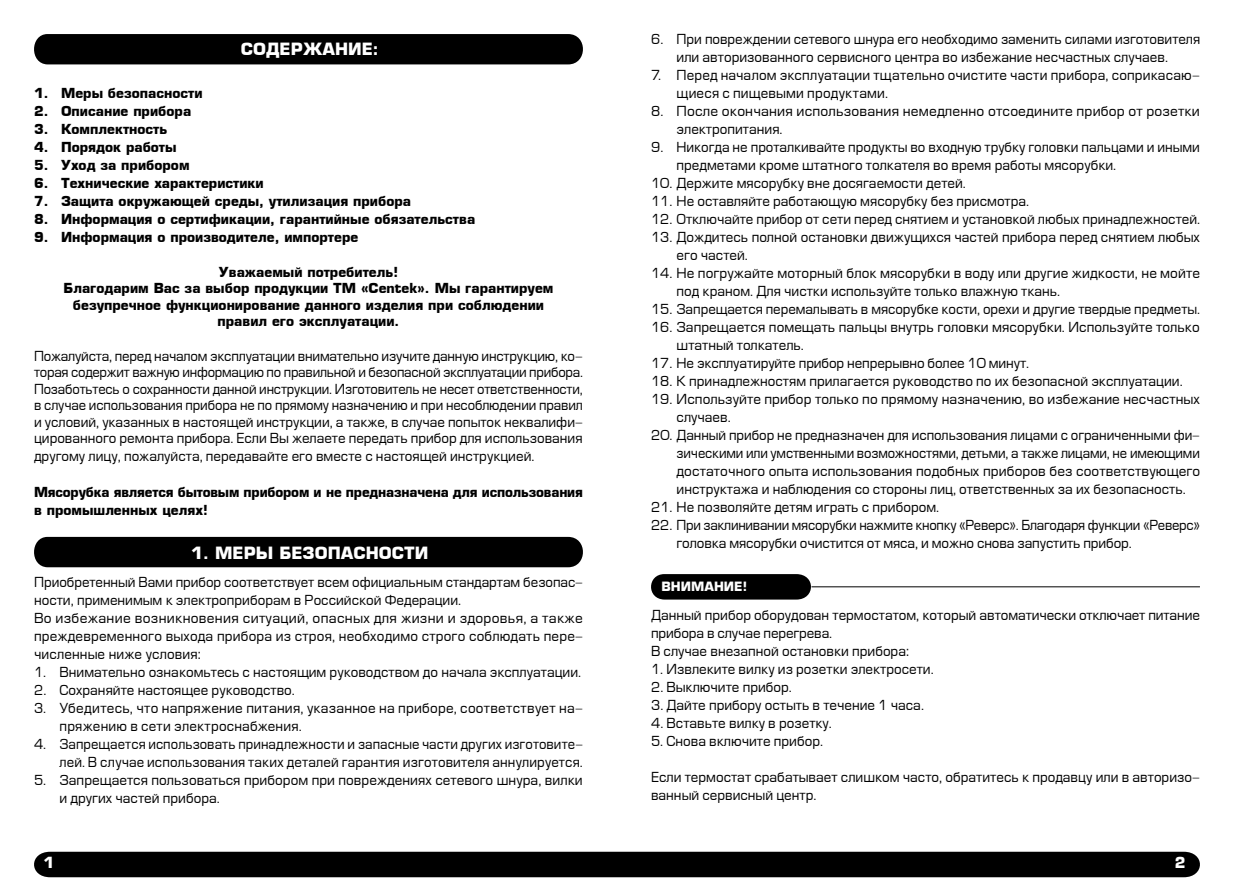
<style>
.page{position:relative;width:1234px;height:893px;background:#fff}
.page>*{position:absolute;margin:0;border:0;box-sizing:border-box;transform-origin:0 0}
.t1{font:700 16.5px "Europe";color:#fff}
.t2{font:700 16.5px "Europe";color:#fff}
.t3{font:700 15px "Europe";color:#fff}
.t4{font:13.5px/18px "Europe";color:#000}
.t5{font:700 13.5px/16.5px "Europe";color:#000;text-align:center}
.t6{font:13.5px/18px "Europe";letter-spacing:-.02em;color:#000}
.t7{font:700 12.45px "Europe";color:#fff}
</style>
<div class="page">
<div style="left:34px;top:852px;width:1166px;height:25px;background:#000"></div>
<div style="left:34px;top:34px;width:549px;height:30px;background:#000"></div>
<div style="left:34px;top:537px;width:549px;height:30px;background:#000"></div>
<svg style="left:651px;top:574px;width:164px;height:26px"></svg>
<hr style="left:811px;top:586px;width:388px;height:1px;background:#000">
<p class="t2" style="left:241px;top:39px;width:140px">СОДЕРЖАНИЕ:</p>
<p class="t5" style="left:34px;top:85px;width:170px">1. Меры безопасности</p>
<p class="t5" style="left:34px;top:103px;width:159px">2. Описание прибора</p>
<p class="t5" style="left:34px;top:121px;width:135px">3. Комплектность</p>
<p class="t5" style="left:34px;top:139px;width:144px">4. Порядок работы</p>
<p class="t5" style="left:34px;top:157px;width:157px">5. Уход за прибором</p>
<p class="t5" style="left:34px;top:175px;width:231px">6. Технические характеристики</p>
<p class="t5" style="left:34px;top:193px;width:378px">7. Защита окружающей среды, утилизация прибора</p>
<p class="t5" style="left:34px;top:211px;width:442px">8. Информация о сертификации, гарантийные обязательства</p>
<p class="t5" style="left:34px;top:229px;width:326px">9. Информация о производителе, импортере</p>
<p class="t5" style="left:64px;top:264px;width:491px">Уважаемый потребитель!<br>Благодарим Вас за выбор продукции ТМ «Centek». Мы гарантируем безупречное функционирование данного изделия при соблюдении правил его эксплуатации.</p>
<p class="t4" style="left:34px;top:348px;width:550px;line-height:16.5px;text-align:justify">Пожалуйста, перед началом эксплуатации внимательно изучите данную инструкцию, ко&shy;торая содержит важную информацию по правильной и безопасной эксплуатации прибора.<br>Позаботьтесь о сохранности данной инструкции. Изготовитель не несет ответственности, в случае использования прибора не по прямому назначению и при несоблюдении правил и условий, указанных в настоящей инструкции, а также, в случае попыток неквалифи&shy;цированного ремонта прибора. Если Вы желаете передать прибор для использования</p>
<p class="t4" style="left:34px;top:448px;width:502px">другому лицу, пожалуйста, передавайте его вместе с настоящей инструкцией.</p>
<p class="t5" style="left:34px;top:483px;width:550px;line-height:18px;text-align:left">Мясорубка является бытовым прибором и не предназначена для использования в промышленных целях!</p>
<p class="t1" style="left:191px;top:543px;width:239px">1. МЕРЫ БЕЗОПАСНОСТИ</p>
<p class="t4" style="left:34px;top:574px;width:550px">Приобретенный Вами прибор соответствует всем официальным стандартам безопас&shy;ности, применимым к электроприборам в Российской Федерации.<br>Во избежание возникновения ситуаций, опасных для жизни и здоровья, а также преждевременного выхода прибора из строя, необходимо строго соблюдать пере&shy;численные ниже условия:</p>
<p class="t4" style="left:34px;top:664px;width:548px">1. Внимательно ознакомьтесь с настоящим руководством до начала эксплуатации.</p>
<p class="t4" style="left:34px;top:682px;width:262px">2. Сохраняйте настоящее руководство.</p>
<p class="t4" style="left:60px;top:700px;width:524px;text-indent:-26px">3. Убедитесь, что напряжение питания, указанное на приборе, соответствует на&shy;пряжению в сети электроснабжения.</p>
<p class="t4" style="left:34px;top:736px;width:550px;text-align:right">4. Запрещается использовать принадлежности и запасные части других изготовите&shy;лей. В случае использования таких деталей гарантия изготовителя аннулируется.</p>
<p class="t4" style="left:60px;top:772px;width:524px;text-indent:-26px">5. Запрещается пользоваться прибором при повреждениях сетевого шнура, вилки и других частей прибора.</p>
<p class="t4" style="left:651px;top:31px;width:550px;text-align:center">6. При повреждении сетевого шнура его необходимо заменить силами изготовителя или авторизованного сервисного центра во избежание несчастных случаев.</p>
<p class="t4" style="left:676px;top:67px;width:524px;text-indent:-26px">7. Перед началом эксплуатации тщательно очистите части прибора, соприкасаю&shy;щиеся с пищевыми продуктами.</p>
<p class="t4" style="left:676px;top:103px;width:525px;text-indent:-26px">8. После окончания использования немедленно отсоедините прибор от розетки электропитания.</p>
<p class="t4" style="left:676px;top:139px;width:524px;text-indent:-26px">9. Никогда не проталкивайте продукты во входную трубку головки пальцами и иными предметами кроме штатного толкателя во время работы мясорубки.</p>
<p class="t4" style="left:651px;top:175px;width:316px">10. Держите мясорубку вне досягаемости детей.</p>
<p class="t4" style="left:651px;top:193px;width:379px">11. Не оставляйте работающую мясорубку без присмотра.</p>
<p class="t4" style="left:651px;top:211px;width:550px">12. Отключайте прибор от сети перед снятием и установкой любых принадлежностей.</p>
<p class="t4" style="left:676px;top:229px;width:524px;text-indent:-26px">13. Дождитесь полной остановки движущихся частей прибора перед снятием любых его частей.</p>
<p class="t4" style="left:676px;top:265px;width:525px;text-indent:-26px">14. Не погружайте моторный блок мясорубки в воду или другие жидкости, не мойте под краном. Для чистки используйте только влажную ткань.</p>
<p class="t4" style="left:651px;top:301px;width:550px">15. Запрещается перемалывать в мясорубке кости, орехи и другие твердые предметы.</p>
<p class="t4" style="left:676px;top:319px;width:524px;text-indent:-26px">16. Запрещается помещать пальцы внутрь головки мясорубки. Используйте только штатный толкатель.</p>
<p class="t4" style="left:651px;top:355px;width:379px">17. Не эксплуатируйте прибор непрерывно более 10 минут.</p>
<p class="t4" style="left:651px;top:373px;width:533px">18. К принадлежностям прилагается руководство по их безопасной эксплуатации.</p>
<p class="t4" style="left:676px;top:391px;width:525px;text-indent:-26px">19. Используйте прибор только по прямому назначению, во избежание несчастных случаев.</p>
<p class="t4" style="left:676px;top:427px;width:525px;text-align:justify;text-indent:-26px">20. Данный прибор не предназначен для использования лицами с ограниченными фи&shy;зическими или умственными возможностями, детьми, а также лицами, не имеющими достаточного опыта использования подобных приборов без соответствующего инструктажа и наблюдения со стороны лиц, ответственных за их безопасность.</p>
<p class="t4" style="left:651px;top:499px;width:289px">21. Не позволяйте детям играть с прибором.</p>
<p class="t6" style="left:676px;top:517px;width:525px;text-indent:-26px">22. При заклинивании мясорубки нажмите кнопку «Реверс». Благодаря функции «Реверс» головка мясорубки очистится от мяса, и можно снова запустить прибор.</p>
<p class="t7" style="left:661px;top:578px;width:87px">ВНИМАНИЕ!</p>
<p class="t4" style="left:651px;top:607px;width:550px">Данный прибор оборудован термостатом, который автоматически отключает питание прибора в случае перегрева.<br>В случае внезапной остановки прибора:</p>
<p class="t4" style="left:651px;top:661px;width:284px">1. Извлеките вилку из розетки электросети.</p>
<p class="t4" style="left:651px;top:679px;width:142px">2. Выключите прибор.</p>
<p class="t4" style="left:651px;top:697px;width:274px">3. Дайте прибору остыть в течение 1 часа.</p>
<p class="t4" style="left:651px;top:715px;width:182px">4. Вставьте вилку в розетку.</p>
<p class="t4" style="left:651px;top:733px;width:174px">5. Снова включите прибор.</p>
<p class="t4" style="left:651px;top:769px;width:550px">Если термостат срабатывает слишком часто, обратитесь к продавцу или в авторизо&shy;ванный сервисный центр.</p>
<p class="t3" style="left:43px;top:853px;width:12px">1</p>
<p class="t3" style="left:1174px;top:853px;width:12px">2</p>
</div>
